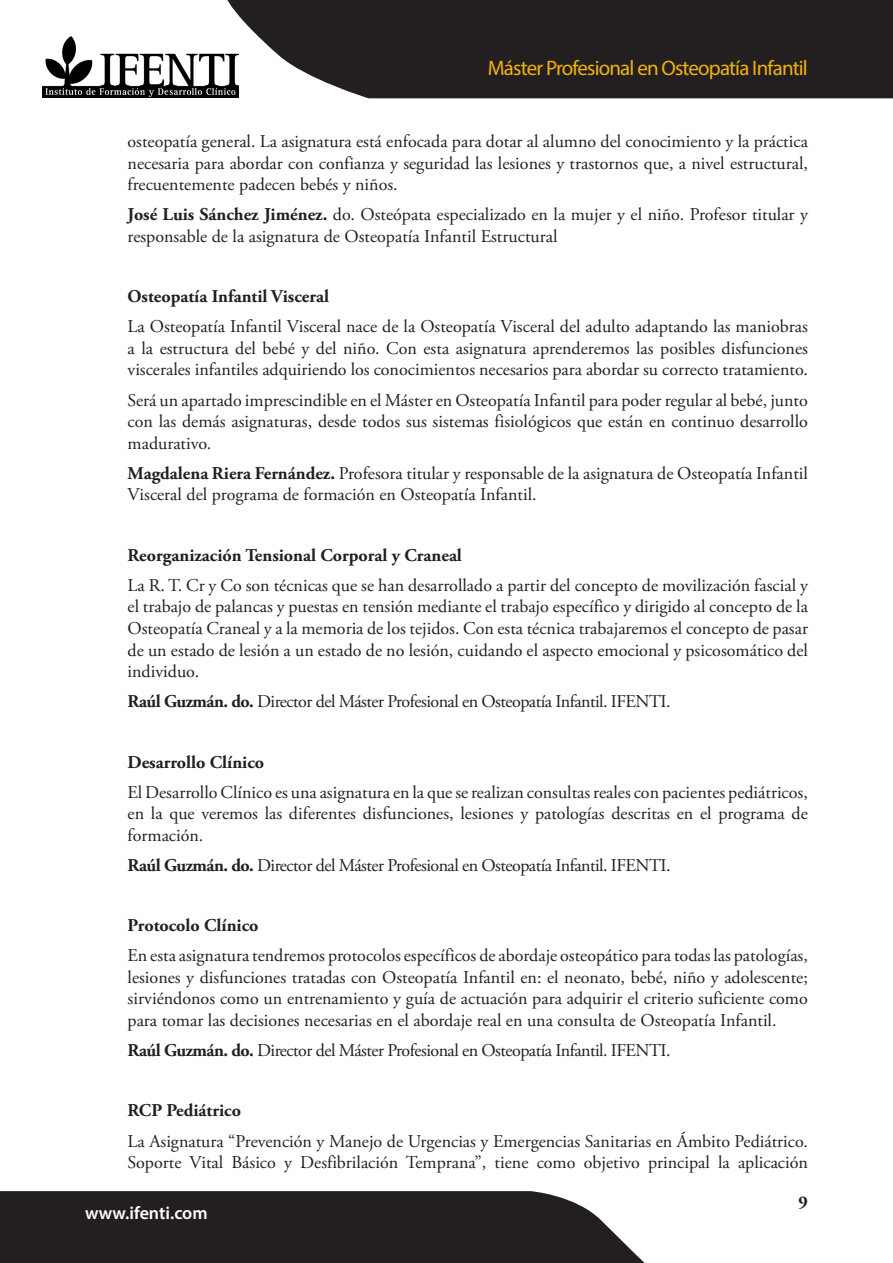
<style>
.page{position:relative;width:893px;height:1263px;background:#fff}
.page>*{position:absolute;margin:0;border:0;box-sizing:border-box;transform-origin:0 0}
.t1{font:21px "Myriad Pro";letter-spacing:-.04em;color:#efb211}
.Texto{font:18px/21.6px "Adobe Garamond Pro";color:#231f20;text-align:justify}
.Texto-2{font:18px "Adobe Garamond Pro";letter-spacing:-.03em;color:#231f20}
.Texto-3{font:700 18px "Adobe Garamond Pro";color:#231f20}
.t2{font:700 18px "Myriad Pro";color:#fff}
.t3{font:600 18px "Myriad Pro";color:#fff}
.s1{font-weight:700}
</style>
<div class="page">
<img style="left:43px;top:36px;width:184px;height:62px">
<svg style="left:227px;top:0;width:666px;height:98px;background:#332f30"></svg>
<svg style="left:0;top:1191px;width:645px;height:72px;background:#312d2e"></svg>
<p class="t1" style="left:488px;top:55px;width:322px">Máster Profesional en Osteopatía Infantil</p>
<p class="Texto" style="left:128px;top:131px;width:682px">osteopatía general. La asignatura está enfocada para dotar al alumno del conocimiento y la práctica necesaria para abordar con confianza y seguridad las lesiones y trastornos que, a nivel estructural, frecuentemente padecen bebés y niños.</p>
<p class="Texto" style="left:128px;top:204px;width:682px"><span class="s1">José Luis Sánchez Jiménez.</span> do. Osteópata especializado en la mujer y el niño. Profesor titular y responsable de la asignatura de Osteopatía Infantil Estructural</p>
<p class="Texto-3" style="left:128px;top:286px;width:203px">Osteopatía Infantil Visceral</p>
<p class="Texto" style="left:128px;top:316px;width:682px">La Osteopatía Infantil Visceral nace de la Osteopatía Visceral del adulto adaptando las maniobras a la estructura del bebé y del niño. Con esta asignatura aprenderemos las posibles disfunciones viscerales infantiles adquiriendo los conocimientos necesarios para abordar su correcto tratamiento.</p>
<p class="Texto" style="left:128px;top:390px;width:682px">Será un apartado imprescindible en el Máster en Osteopatía Infantil para poder regular al bebé, junto con las demás asignaturas, desde todos sus sistemas fisiológicos que están en continuo desarrollo madurativo.</p>
<p class="Texto" style="left:128px;top:463px;width:682px"><span class="s1">Magdalena Riera Fernández.</span> Profesora titular y responsable de la asignatura de Osteopatía Infantil<br>Visceral del programa de formación en Osteopatía Infantil.</p>
<p class="Texto-3" style="left:128px;top:544px;width:336px">Reorganización Tensional Corporal y Craneal</p>
<p class="Texto" style="left:128px;top:575px;width:682px">La R. T. Cr y Co son técnicas que se han desarrollado a partir del concepto de movilización fascial y el trabajo de palancas y puestas en tensión mediante el trabajo específico y dirigido al concepto de la Osteopatía Craneal y a la memoria de los tejidos. Con esta técnica trabajaremos el concepto de pasar de un estado de lesión a un estado de no lesión, cuidando el aspecto emocional y psicosomático del individuo.</p>
<p class="Texto-2" style="left:128px;top:691px;width:544px"><span class="s1">Raúl Guzmán. do.</span> Director del Máster Profesional en Osteopatía Infantil. IFENTI.</p>
<p class="Texto-3" style="left:128px;top:751px;width:138px">Desarrollo Clínico</p>
<p class="Texto" style="left:128px;top:782px;width:682px">El Desarrollo Clínico es una asignatura en la que se realizan consultas reales con pacientes pediátricos, en la que veremos las diferentes disfunciones, lesiones y patologías descritas en el programa de formación.</p>
<p class="Texto-2" style="left:128px;top:854px;width:544px"><span class="s1">Raúl Guzmán. do.</span> Director del Máster Profesional en Osteopatía Infantil. IFENTI.</p>
<p class="Texto-3" style="left:128px;top:915px;width:133px">Protocolo Clínico</p>
<p class="Texto" style="left:128px;top:945px;width:682px">En esta asignatura tendremos protocolos específicos de abordaje osteopático para todas las patologías, lesiones y disfunciones tratadas con Osteopatía Infantil en: el neonato, bebé, niño y adolescente; sirviéndonos como un entrenamiento y guía de actuación para adquirir el criterio suficiente como para tomar las decisiones necesarias en el abordaje real en una consulta de Osteopatía Infantil.</p>
<p class="Texto-2" style="left:128px;top:1040px;width:544px"><span class="s1">Raúl Guzmán. do.</span> Director del Máster Profesional en Osteopatía Infantil. IFENTI.</p>
<p class="Texto-3" style="left:128px;top:1100px;width:115px">RCP Pediátrico</p>
<p class="Texto" style="left:128px;top:1131px;width:682px">La Asignatura “Prevención y Manejo de Urgencias y Emergencias Sanitarias en Ámbito Pediátrico.<br>Soporte Vital Básico y Desfibrilación Temprana”, tiene como objetivo principal la aplicación</p>
<p class="t2" style="left:43px;top:1201px;width:128px">www.ifenti.com</p>
<p class="t3" style="left:85px;top:1201px;width:124px">www.ifenti.com</p>
<p class="Texto-3" style="left:799px;top:1192px;width:11px">9</p>
</div>
